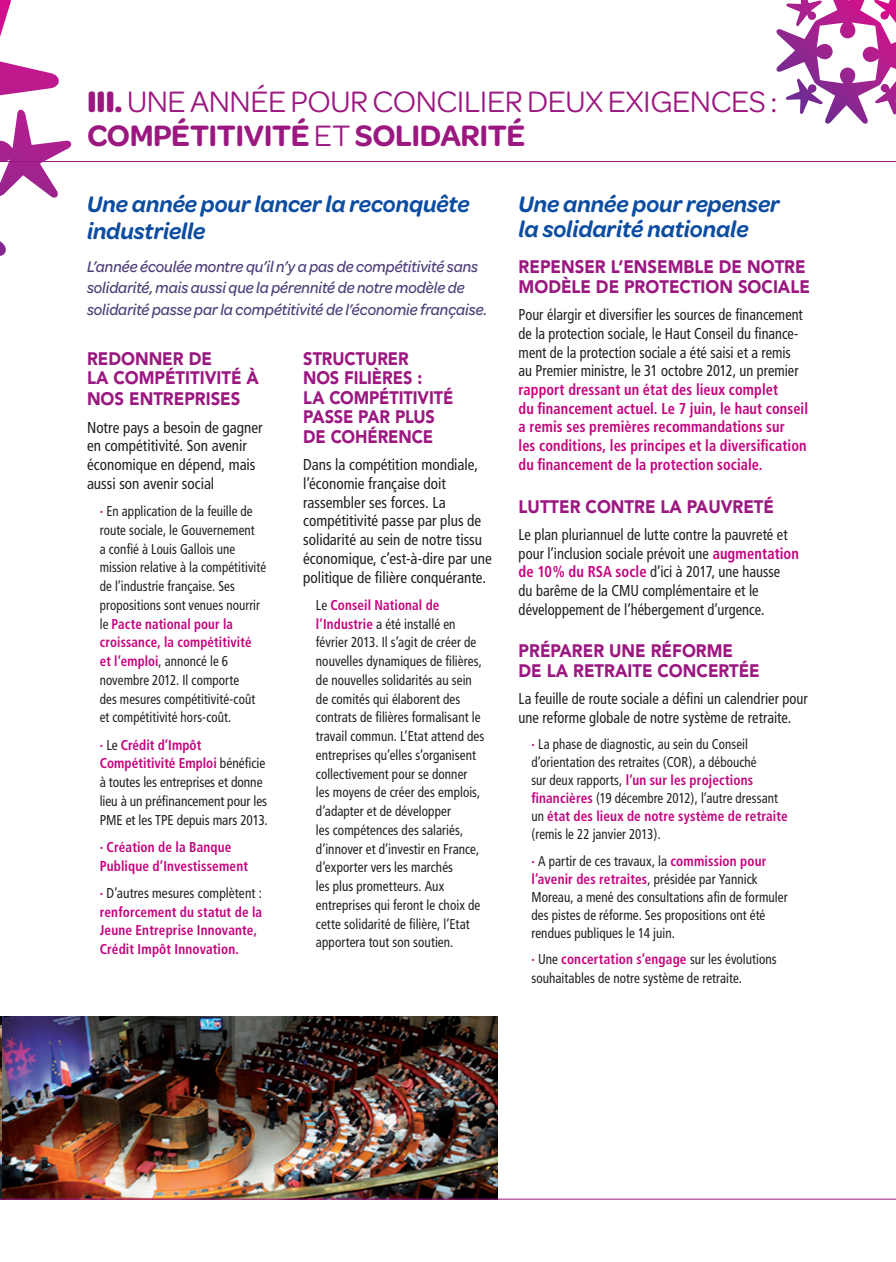
<style>
.page{position:relative;width:896px;height:1262px;background:#fff}
.page>*{position:absolute;margin:0;border:0;box-sizing:border-box;transform-origin:0 0}
.t1{font:31.5px/34.5px "Omnes";letter-spacing:-.015em;color:#9c1881}
.t2{font:italic 600 24px/27px "Omnes";color:#0d4da1;scale:.96 1}
.t3{font:900 18px/20.2px "Avenir";color:#9c1881;scale:.93 1}
.t4{font:900 18px/19.5px "Avenir";color:#9c1881;scale:.91 1}
.t5{font:italic 500 16.5px/21px "Omnes";color:#4e3f7a;scale:.92 1}
.t6{font:condensed 15.75px/18.8px "Frutiger";color:#231f20;scale:.92 1}
.t7{font:condensed 15.75px/18.8px "Frutiger";color:#231f20;scale:.96 1}
.t8{font:700 condensed 15.75px/18.8px "Frutiger";letter-spacing:.005em;color:#c4047f;scale:.91 1}
.t9{font:condensed 15.75px/18.8px "Frutiger";color:#231f20;scale:.91 1}
.t10{font:condensed 14.25px/18.8px "Frutiger";letter-spacing:.005em;color:#231f20;scale:.92 1}
.t11{font:condensed 14.25px/18.8px "Frutiger";letter-spacing:.005em;color:#231f20;scale:.91 1}
.t12{font:700 condensed 14.25px/18.8px "Frutiger";letter-spacing:.01em;color:#c4047f;scale:.93 1}
.t13{font:condensed 14.25px/18.8px "Frutiger";letter-spacing:.005em;color:#231f20;scale:.94 1}
.s1{font-weight:700}
.s2{font-weight:600}
.s3{font-weight:700;color:#c4047f}
.s4{font-weight:400;color:#231f20}
</style>
<div class="page">
<hr style="left:0;top:161px;width:896px;height:1px;background:#9c1881">
<img style="left:0;top:1017px;width:497px;height:182px">
<hr style="left:0;top:1199px;width:896px;height:1px;background:#9c1881">
<svg style="left:0;top:0;width:72px;height:256px"></svg>
<svg style="left:776px;top:0;width:120px;height:124px"></svg>
<h1 class="t1" style="left:87px;top:82px;width:692px"><span class="s1">III.</span> UNE ANNÉE POUR CONCILIER DEUX EXIGENCES :<br><span class="s2">COMPÉTITIVITÉ</span> ET <span class="s2">SOLIDARITÉ</span></h1>
<h2 class="t2" style="left:87px;top:189px;width:400px">Une année pour lancer la reconquête industrielle</h2>
<p class="t5" style="left:87px;top:256px;width:436px">L’année écoulée montre qu’il n’y a pas de compétitivité sans solidarité, mais aussi que la pérennité de notre modèle de solidarité passe par la compétitivité de l’économie française.</p>
<p class="t3" style="left:87px;top:348px;width:186px">REDONNER DE<br>LA COMPÉTITIVITÉ À<br>NOS ENTREPRISES</p>
<p class="t7" style="left:87px;top:418px;width:184px">Notre pays a besoin de gagner en compétitivité. Son avenir économique en dépend, mais aussi son avenir social</p>
<p class="t11" style="left:100px;top:502px;width:184px"><span class="s3">·</span> En application de la feuille de route sociale, le Gouvernement<br>a confié à Louis Gallois une mission relative à la compétitivité de l’industrie française. Ses propositions sont venues nourrir le <span class="s3">Pacte national pour la croissance, la compétitivité et l’emploi</span>, annoncé le 6 novembre 2012. Il comporte<br>des mesures compétitivité-coût et compétitivité hors-coût.</p>
<p class="t13" style="left:100px;top:735px;width:180px"><span class="s3">·</span> Le <span class="s3">Crédit d’Impôt<br>Compétitivité Emploi</span> bénéficie à toutes les entreprises et donne lieu à un préfinancement pour les<br>PME et les TPE depuis mars 2013.</p>
<p class="t12" style="left:100px;top:838px;width:161px">· Création de la Banque<br>Publique d’Investissement</p>
<p class="t12" style="left:100px;top:884px;width:176px">· <span class="s4">D’autres mesures complètent : </span>renforcement du statut de la<br>Jeune Entreprise Innovante,<br>Crédit Impôt Innovation.</p>
<p class="t4" style="left:303px;top:349px;width:167px">STRUCTURER<br>NOS FILIÈRES :<br>LA COMPÉTITIVITÉ<br>PASSE PAR PLUS<br>DE COHÉRENCE</p>
<p class="t7" style="left:303px;top:455px;width:198px">Dans la compétition mondiale, l’économie française doit rassembler ses forces. La compétitivité passe par plus de solidarité au sein de notre tissu économique, c’est-à-dire par une politique de filière conquérante.</p>
<p class="t10" style="left:316px;top:596px;width:185px">Le <span class="s3">Conseil National de l’Industrie</span> a été installé en février 2013. Il s’agit de créer de nouvelles dynamiques de filières, de nouvelles solidarités au sein de comités qui élaborent des contrats de filières formalisant le travail commun. L’Etat attend des entreprises qu’elles s’organisent collectivement pour se donner les moyens de créer des emplois, d’adapter et de développer<br>les compétences des salariés, d’innover et d’investir en France, d’exporter vers les marchés<br>les plus prometteurs. Aux entreprises qui feront le choix de cette solidarité de filière, l’Etat apportera tout son soutien.</p>
<h2 class="t2" style="left:519px;top:190px;width:274px;line-height:25.5px">Une année pour repenser la solidarité nationale</h2>
<p class="t3" style="left:519px;top:257px;width:315px;line-height:19.5px">REPENSER L’ENSEMBLE DE NOTRE<br>MODÈLE DE PROTECTION SOCIALE</p>
<p class="t9" style="left:519px;top:305px;width:314px">Pour élargir et diversifier les sources de financement de la protection sociale, le Haut Conseil du finance&shy;ment de la protection sociale a été saisi et a remis au Premier ministre, le 31 octobre 2012, un premier</p>
<p class="t8" style="left:519px;top:380px;width:320px">rapport dressant un état des lieux complet<br>du financement actuel. Le 7 juin, le haut conseil a remis ses premières recommandations sur<br>les conditions, les principes et la diversification du financement de la protection sociale.</p>
<p class="t3" style="left:519px;top:496px;width:276px">LUTTER CONTRE LA PAUVRETÉ</p>
<p class="t6" style="left:519px;top:525px;width:306px">Le plan pluriannuel de lutte contre la pauvreté et pour l’inclusion sociale prévoit une <span class="s3">augmentation de 10% du RSA socle</span> d’ici à 2017, une hausse<br>du barême de la CMU complémentaire et le développement de l’hébergement d’urgence.</p>
<p class="t3" style="left:519px;top:641px;width:261px;line-height:19.5px">PRÉPARER UNE RÉFORME<br>DE LA RETRAITE CONCERTÉE</p>
<p class="t6" style="left:519px;top:689px;width:316px">La feuille de route sociale a défini un calendrier pour une reforme globale de notre système de retraite.</p>
<p class="t11" style="left:531px;top:735px;width:283px;line-height:18px"><span class="s3">·</span> La phase de diagnostic, au sein du Conseil d’orientation des retraites (COR), a débouché<br>sur deux rapports, <span class="s3">l’un sur les projections financières</span> (19 décembre 2012), l’autre dressant un <span class="s3">état des lieux de notre système de retraite </span>(remis le 22 janvier 2013).</p>
<p class="t10" style="left:531px;top:852px;width:280px;line-height:18px"><span class="s3">·</span> A partir de ces travaux, la <span class="s3">commission pour l’avenir des retraites</span>, présidée par Yannick Moreau, a mené des consultations afin de formuler des pistes de réforme. Ses propositions ont été rendues publiques le 14 juin.</p>
<p class="t10" style="left:531px;top:950px;width:268px"><span class="s3">·</span> Une <span class="s3">concertation s’engage</span> sur les évolutions souhaitables de notre système de retraite.</p>
</div>
